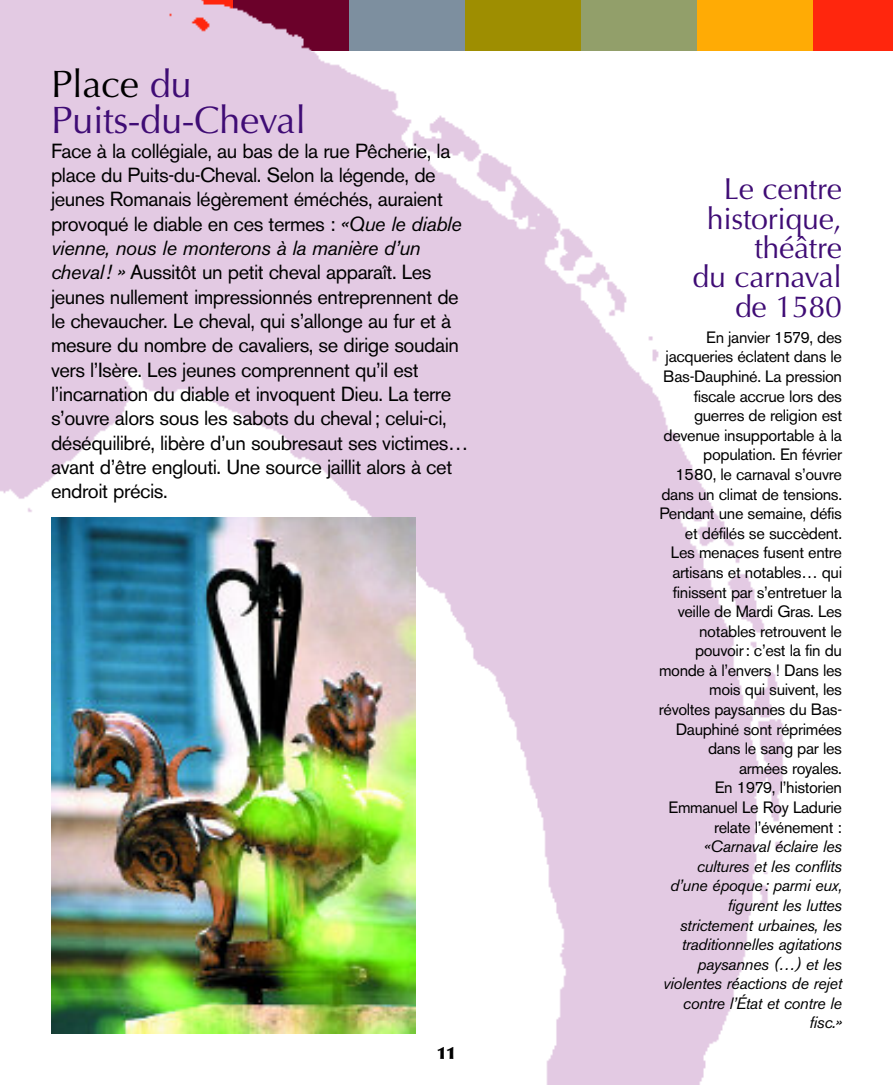
<style>
.page{position:relative;width:893px;height:1085px;background:#fff}
.page>*{position:absolute;margin:0;border:0;box-sizing:border-box;transform-origin:0 0}
.t1{font:38.25px/36px "Optima";letter-spacing:-.01em;color:#3f0c75}
.t2{font:30.38px/29.2px "Optima";letter-spacing:-.01em;color:#3f0c75;text-align:right}
.t3{font:20.25px/24.3px "Akzidenz Grotesk BE";letter-spacing:-.025em;color:#000}
.t4{font:900 16.88px "Optima";color:#000}
.t5{font:16.2px/19.6px "Akzidenz Grotesk BE";letter-spacing:-.025em;color:#000;text-align:right}
.t6{font:italic 16.2px/19.6px "Akzidenz Grotesk BE";letter-spacing:-.025em;color:#000;text-align:right}
.s1{color:#000}
.s2{font-style:italic}
</style>
<div class="page">
<img style="left:0;top:0;width:893px;height:1084px">
<img style="left:51px;top:517px;width:364px;height:516px">
<h1 class="t1" style="left:51px;top:67px;width:256px"><span class="s1">Place</span> du<br>Puits-du-Cheval</h1>
<p class="t3" style="left:51px;top:141px;width:419px">Face à la collégiale, au bas de la rue Pêcherie, la place du Puits-du-Cheval. Selon la légende, de jeunes Romanais légèrement éméchés, auraient provoqué le diable en ces termes : <span class="s2">«Que le diable vienne, nous le monterons à la manière d’un cheval! »</span> Aussitôt un petit cheval apparaît. Les jeunes nullement impressionnés entreprennent de le chevaucher. Le cheval, qui s’allonge au fur et à mesure du nombre de cavaliers, se dirige soudain vers l’Isère. Les jeunes comprennent qu’il est l’incarnation du diable et invoquent Dieu. La terre s’ouvre alors sous les sabots du cheval; celui-ci, déséquilibré, libère d’un soubresaut ses victimes… avant d’être englouti. Une source jaillit alors à cet endroit précis.</p>
<p class="t4" style="left:437px;top:1042px;width:21px">11</p>
<h2 class="t2" style="left:692px;top:175px;width:151px">Le centre historique, théâtre<br>du carnaval de 1580</h2>
<p class="t5" style="left:659px;top:329px;width:185px">En janvier 1579, des jacqueries éclatent dans le<br>Bas-Dauphiné. La pression fiscale accrue lors des guerres de religion est devenue insupportable à la population. En février<br>1580, le carnaval s’ouvre dans un climat de tensions.<br>Pendant une semaine, défis et défilés se succèdent.<br>Les menaces fusent entre artisans et notables… qui finissent par s’entretuer la veille de Mardi Gras. Les notables retrouvent le pouvoir: c’est la fin du monde à l’envers ! Dans les mois qui suivent, les révoltes paysannes du Bas-<br>Dauphiné sont réprimées dans le sang par les armées royales.<br>En 1979, l’historien<br>Emmanuel Le Roy Ladurie relate l’événement :</p>
<p class="t6" style="left:663px;top:838px;width:180px">«Carnaval éclaire les cultures et les conflits d’une époque: parmi eux, figurent les luttes strictement urbaines, les traditionnelles agitations paysannes (…) et les violentes réactions de rejet contre l’État et contre le fisc.»</p>
</div>
